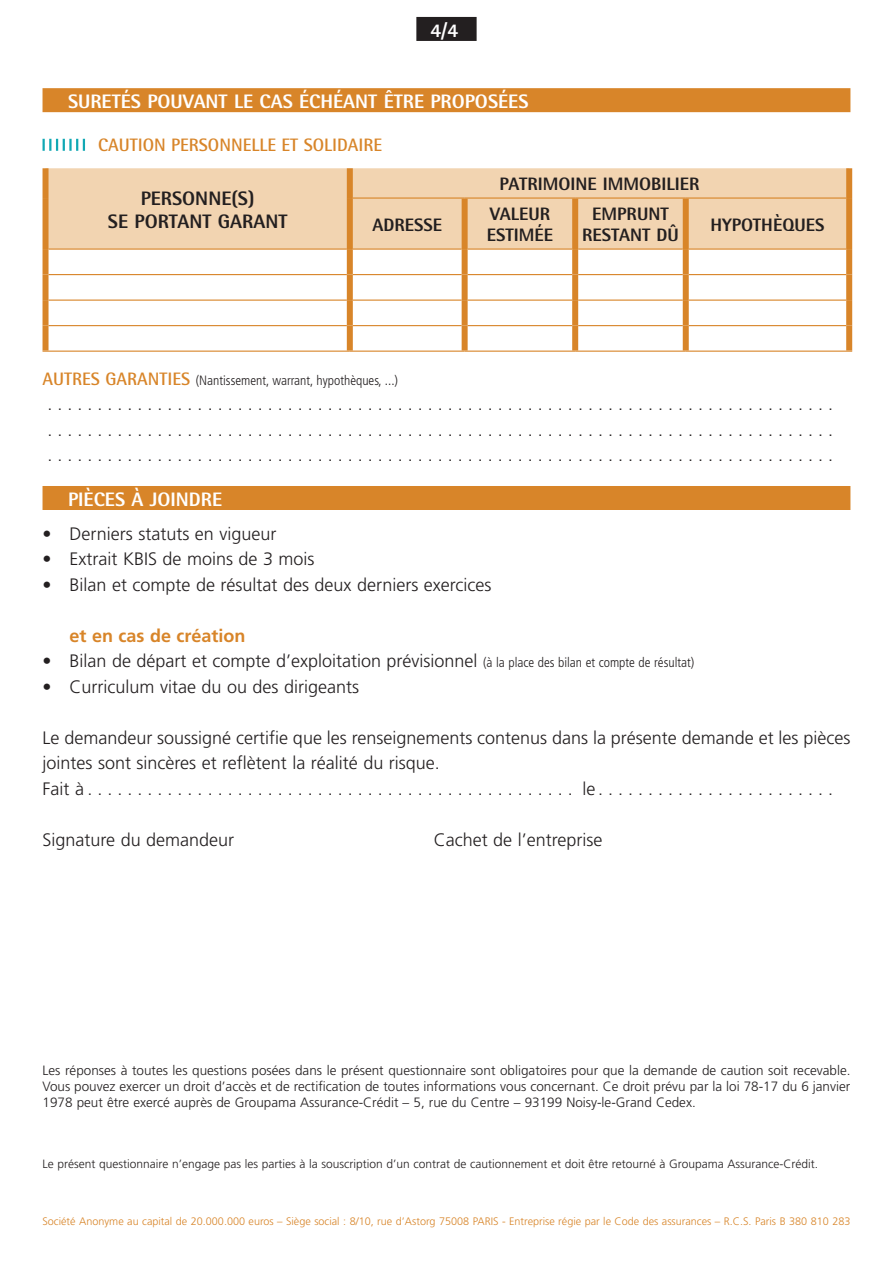
<style>
.page{position:relative;width:893px;height:1263px;background:#fff}
.page>*{position:absolute;margin:0;border:0;box-sizing:border-box;transform-origin:0 0}
.t1{font:800 19.5px "Rotis Semi Sans";color:#fff}
.t2{font:800 19.5px/23.4px "Rotis Semi Sans";color:#231f20;text-align:center}
.t3{font:300 18px/25.5px "Frutiger";color:#231f20;text-align:justify}
.t4{font:800 18px/21.6px "Rotis Semi Sans";color:#231f20}
.t5{font:700 18px "Rotis Semi Sans";color:#d88529}
.t6{font:700 18px "Frutiger";color:#d88529}
.t7{font:300 13.5px/16.2px "Frutiger";color:#231f20}
.t8{font:300 condensed 13.5px "Frutiger";color:#231f20}
.t9{font:300 12px "Frutiger";color:#231f20}
.t10{font:300 10.8px "Frutiger";color:#d88529}
.s1{font-family:"Rotis Semi Sans";font-weight:700;font-stretch:normal;font-size:18px;color:#d88529}
.s2{font-stretch:condensed;font-size:13.5px}
</style>
<div class="page">
<div style="left:416px;top:17px;width:61px;height:24px;background:#231f20"></div>
<div style="left:43px;top:88px;width:807px;height:24px;background:#d88529"></div>
<svg style="left:43px;top:139px;width:42px;height:12px"></svg>
<div style="left:43px;top:486px;width:807px;height:24px;background:#d88529"></div>
<div style="left:49px;top:168px;width:797px;height:80px;background:#f2d4b1"></div>
<hr style="left:49px;top:248px;width:298px;height:2px;background:#d88529">
<hr style="left:353px;top:248px;width:109px;height:2px;background:#d88529">
<hr style="left:468px;top:248px;width:104px;height:2px;background:#d88529">
<hr style="left:578px;top:248px;width:105px;height:2px;background:#d88529">
<hr style="left:689px;top:248px;width:157px;height:2px;background:#d88529">
<hr style="left:49px;top:274px;width:298px;height:1px;background:#d88529">
<hr style="left:353px;top:274px;width:109px;height:1px;background:#d88529">
<hr style="left:468px;top:274px;width:104px;height:1px;background:#d88529">
<hr style="left:578px;top:274px;width:105px;height:1px;background:#d88529">
<hr style="left:689px;top:274px;width:157px;height:1px;background:#d88529">
<hr style="left:49px;top:300px;width:298px;height:1px;background:#d88529">
<hr style="left:353px;top:300px;width:109px;height:1px;background:#d88529">
<hr style="left:468px;top:300px;width:104px;height:1px;background:#d88529">
<hr style="left:578px;top:300px;width:105px;height:1px;background:#d88529">
<hr style="left:689px;top:300px;width:157px;height:1px;background:#d88529">
<hr style="left:49px;top:325px;width:298px;height:1px;background:#d88529">
<hr style="left:353px;top:325px;width:109px;height:1px;background:#d88529">
<hr style="left:468px;top:325px;width:104px;height:1px;background:#d88529">
<hr style="left:578px;top:325px;width:105px;height:1px;background:#d88529">
<hr style="left:689px;top:325px;width:157px;height:1px;background:#d88529">
<hr style="left:43px;top:351px;width:307px;height:1px;background:#d88529">
<hr style="left:350px;top:351px;width:115px;height:1px;background:#d88529">
<hr style="left:465px;top:351px;width:110px;height:1px;background:#d88529">
<hr style="left:575px;top:351px;width:111px;height:1px;background:#d88529">
<hr style="left:686px;top:351px;width:166px;height:1px;background:#d88529">
<div style="left:683px;top:199px;width:6px;height:50px;background:#d88529"></div>
<div style="left:846px;top:198px;width:6px;height:51px;background:#d88529"></div>
<div style="left:683px;top:249px;width:6px;height:26px;background:#d88529"></div>
<div style="left:846px;top:249px;width:6px;height:26px;background:#d88529"></div>
<div style="left:683px;top:275px;width:6px;height:25px;background:#d88529"></div>
<div style="left:846px;top:275px;width:6px;height:25px;background:#d88529"></div>
<div style="left:683px;top:300px;width:6px;height:26px;background:#d88529"></div>
<div style="left:846px;top:300px;width:6px;height:26px;background:#d88529"></div>
<div style="left:683px;top:326px;width:6px;height:25px;background:#d88529"></div>
<div style="left:846px;top:326px;width:6px;height:25px;background:#d88529"></div>
<div style="left:43px;top:168px;width:6px;height:30px;background:#d88529"></div>
<div style="left:347px;top:168px;width:6px;height:30px;background:#d88529"></div>
<div style="left:846px;top:168px;width:6px;height:30px;background:#d88529"></div>
<div style="left:43px;top:198px;width:6px;height:51px;background:#d88529"></div>
<div style="left:347px;top:198px;width:6px;height:51px;background:#d88529"></div>
<div style="left:462px;top:199px;width:6px;height:50px;background:#d88529"></div>
<div style="left:572px;top:199px;width:6px;height:50px;background:#d88529"></div>
<div style="left:43px;top:249px;width:6px;height:26px;background:#d88529"></div>
<div style="left:347px;top:249px;width:6px;height:26px;background:#d88529"></div>
<div style="left:462px;top:249px;width:6px;height:26px;background:#d88529"></div>
<div style="left:572px;top:249px;width:6px;height:26px;background:#d88529"></div>
<div style="left:43px;top:275px;width:6px;height:25px;background:#d88529"></div>
<div style="left:347px;top:275px;width:6px;height:25px;background:#d88529"></div>
<div style="left:462px;top:275px;width:6px;height:25px;background:#d88529"></div>
<div style="left:572px;top:275px;width:6px;height:25px;background:#d88529"></div>
<div style="left:43px;top:300px;width:6px;height:26px;background:#d88529"></div>
<div style="left:347px;top:300px;width:6px;height:26px;background:#d88529"></div>
<div style="left:462px;top:300px;width:6px;height:26px;background:#d88529"></div>
<div style="left:572px;top:300px;width:6px;height:26px;background:#d88529"></div>
<div style="left:43px;top:326px;width:6px;height:25px;background:#d88529"></div>
<div style="left:347px;top:326px;width:6px;height:25px;background:#d88529"></div>
<div style="left:462px;top:326px;width:6px;height:25px;background:#d88529"></div>
<div style="left:572px;top:326px;width:6px;height:25px;background:#d88529"></div>
<hr style="left:353px;top:197px;width:112px;height:2px;background:#d88529">
<hr style="left:465px;top:197px;width:110px;height:2px;background:#d88529">
<hr style="left:575px;top:197px;width:111px;height:2px;background:#d88529">
<hr style="left:686px;top:197px;width:160px;height:2px;background:#d88529">
<div style="left:52px;top:185px;width:292px;height:24px;background:#f2d4b1"></div>
<div style="left:356px;top:171px;width:487px;height:24px;background:#f2d4b1"></div>
<div style="left:356px;top:211px;width:103px;height:24px;background:#f2d4b1"></div>
<div style="left:471px;top:200px;width:98px;height:24px;background:#f2d4b1"></div>
<div style="left:581px;top:200px;width:99px;height:24px;background:#f2d4b1"></div>
<div style="left:692px;top:211px;width:151px;height:24px;background:#f2d4b1"></div>
<p class="t1" style="left:430px;top:18px;width:29px">4/4</p>
<p class="t1" style="left:68px;top:89px;width:462px">SURETÉS POUVANT LE CAS ÉCHÉANT ÊTRE PROPOSÉES</p>
<p class="t5" style="left:98px;top:134px;width:286px">CAUTION PERSONNELLE ET SOLIDAIRE</p>
<p class="t2" style="left:108px;top:186px;width:181px">PERSONNE(S)<br>SE PORTANT GARANT</p>
<p class="t4" style="left:499px;top:173px;width:202px">PATRIMOINE IMMOBILIER</p>
<p class="t4" style="left:372px;top:213px;width:71px">ADRESSE</p>
<p class="t4" style="left:487px;top:203px;width:68px">VALEUR<br>ESTIMÉE</p>
<p class="t4" style="left:582px;top:203px;width:98px;text-align:center">EMPRUNT<br>RESTANT DÛ</p>
<p class="t4" style="left:711px;top:213px;width:115px">HYPOTHÈQUES</p>
<p class="t8" style="left:43px;top:372px;width:357px"><span class="s1">AUTRES GARANTIES</span> (Nantissement, warrant, hypothèques, ...)</p>
<p class="t3" style="left:48px;top:391px;width:784px">............................................................................... ............................................................................... ...............................................................................</p>
<p class="t1" style="left:68px;top:487px;width:156px">PIÈCES À JOINDRE</p>
<p class="t3" style="left:43px;top:521px;width:235px">• Derniers statuts en vigueur</p>
<p class="t3" style="left:43px;top:546px;width:274px">• Extrait KBIS de moins de 3 mois</p>
<p class="t3" style="left:43px;top:572px;width:451px">• Bilan et compte de résultat des deux derniers exercices</p>
<p class="t6" style="left:70px;top:625px;width:178px">et en cas de création</p>
<p class="t3" style="left:43px;top:649px;width:653px">• Bilan de départ et compte d’exploitation prévisionnel <span class="s2">(à la place des bilan et compte de résultat)</span></p>
<p class="t3" style="left:43px;top:674px;width:318px">• Curriculum vitae du ou des dirigeants</p>
<p class="t3" style="left:43px;top:725px;width:809px;text-align:left">Le demandeur soussigné certifie que les renseignements contenus dans la présente demande et les pièces jointes sont sincères et reflètent la réalité du risque.<br>Fait à . . . . . . . . . . . . . . . . . . . . . . . . . . . . . . . . . . . . . . . . . . . . . . . . . le . . . . . . . . . . . . . . . . . . . . . . .</p>
<p class="t3" style="left:43px;top:827px;width:193px">Signature du demandeur</p>
<p class="t3" style="left:434px;top:827px;width:170px">Cachet de l’entreprise</p>
<p class="t7" style="left:43px;top:1062px;width:809px">Les réponses à toutes les questions posées dans le présent questionnaire sont obligatoires pour que la demande de caution soit recevable.<br>Vous pouvez exercer un droit d’accès et de rectification de toutes informations vous concernant. Ce droit prévu par la loi 78-17 du 6 janvier<br>1978 peut être exercé auprès de Groupama Assurance-Crédit – 5, rue du Centre – 93199 Noisy-le-Grand Cedex.</p>
<p class="t9" style="left:43px;top:1157px;width:775px">Le présent questionnaire n’engage pas les parties à la souscription d’un contrat de cautionnement et doit être retourné à Groupama Assurance-Crédit.</p>
<p class="t10" style="left:43px;top:1215px;width:809px">Société Anonyme au capital de 20.000.000 euros – Siège social : 8/10, rue d’Astorg 75008 PARIS - Entreprise régie par le Code des assurances – R.C.S. Paris B 380 810 283</p>
</div>
